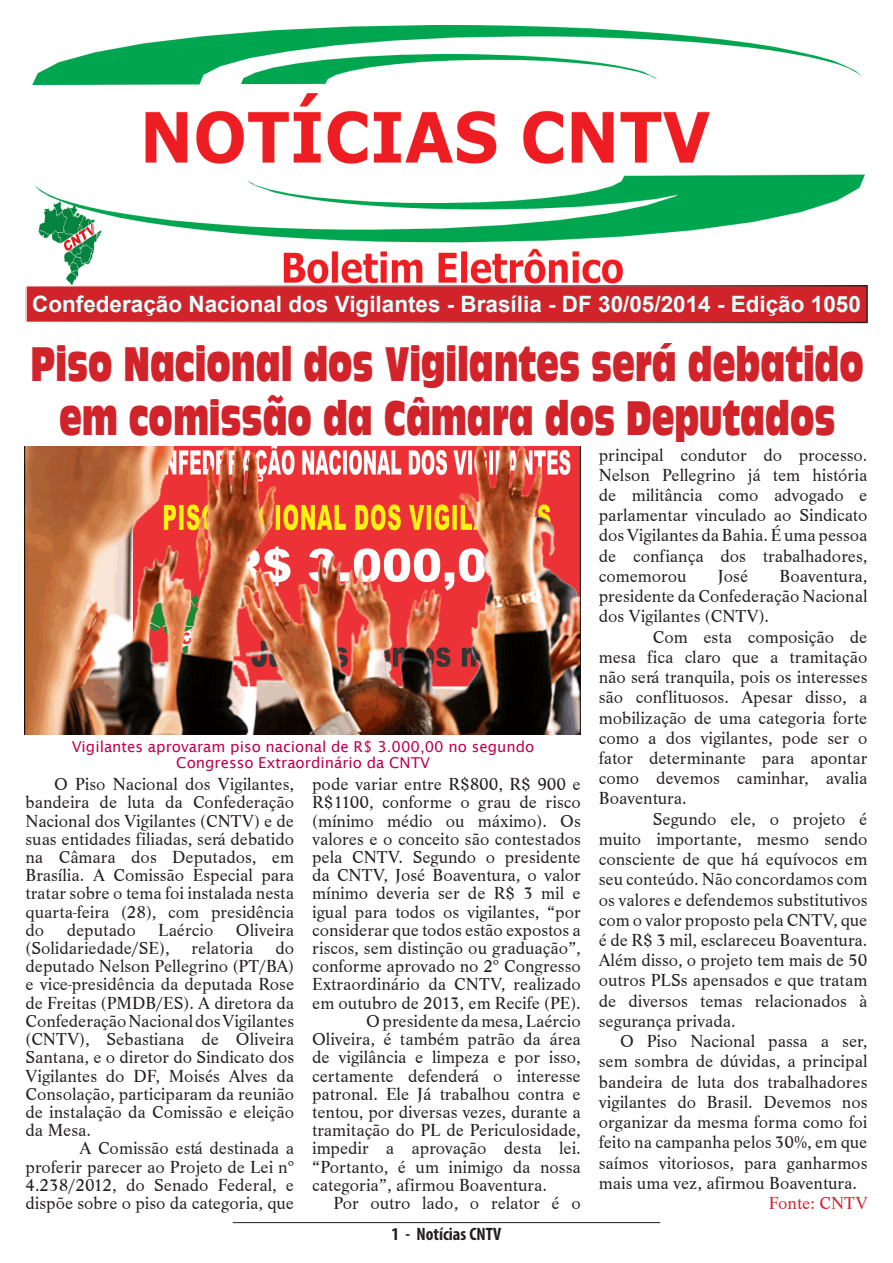
<style>
.page{position:relative;width:893px;height:1263px;background:#fff}
.page>*{position:absolute;margin:0;border:0;box-sizing:border-box;transform-origin:0 0}
.t1{font:45px/54px "Antique Olive Compact";color:#d1232a;text-align:center;scale:.67 1}
.t2{font:700 22.5px "Arial";color:#e3ffff}
.t3{font:18px/18.1px "Life T";color:#231f20;text-align:justify}
.Rodapé___À_esquerda{font:700 condensed 18px "Myriad Pro";color:#231f20}
.t4{font:18px "Life T";color:#d1232a}
.t5{font:15px/16.5px "Lucida Sans";color:#bc0250;text-align:center}
</style>
<div class="page">
<hr style="left:233px;top:1222px;width:427px;height:1px;background:#231f20">
<div style="left:26px;top:286px;width:841px;height:36px;background:#d1232a"></div>
<img style="left:25px;top:446px;width:555px;height:289px">
<img style="left:32px;top:26px;width:833px;height:259px">
<p class="t2" style="left:32px;top:289px;width:830px">Confederação Nacional dos Vigilantes - Brasília - DF 30/05/2014 - Edição 1050</p>
<p class="t1" style="left:31px;top:337px;width:1245px">Piso Nacional dos Vigilantes será debatido em comissão da Câmara dos Deputados</p>
<p class="t5" style="left:72px;top:738px;width:464px">Vigilantes aprovaram piso nacional de R$ 3.000,00 no segundo<br>Congresso Extraordinário da CNTV</p>
<p class="t3" style="left:26px;top:775px;width:270px;text-indent:29px">O Piso Nacional dos Vigilantes, bandeira de luta da Confederação Nacional dos Vigilantes (CNTV) e de suas entidades filiadas, será debatido na Câmara dos Deputados, em Brasília. A Comissão Especial para tratar sobre o tema foi instalada nesta quarta-feira (28), com presidência do</p>
<p class="t3" style="left:26px;top:921px;width:270px;text-indent:210px">Oliveira (Solidariedade/SE), relatoria do deputado Nelson Pellegrino (PT/BA) e vice-presidência da deputada Rose de Freitas (PMDB/ES). A diretora da Confederação Nacional dos Vigilantes (CNTV), Sebastiana de Oliveira Santana, e o diretor do Sindicato dos Vigilantes do DF, Moisés Alves da Consolação, participaram da reunião de instalação da Comissão e eleição da Mesa.</p>
<p class="t3" style="left:26px;top:1139px;width:270px;text-indent:54px">A Comissão está destinada a proferir parecer ao Projeto de Lei nº 4.238/2012, do Senado Federal, e dispõe sobre o piso da categoria, que</p>
<p class="t3" style="left:67px;top:921px;width:70px">deputado</p>
<p class="t3" style="left:158px;top:921px;width:57px">Laércio</p>
<p class="t3" style="left:312px;top:775px;width:270px">pode variar entre R$800, R$ 900 e R$1100, conforme o grau de risco (mínimo médio ou máximo). Os valores e o conceito são contestados pela CNTV. Segundo o presidente da CNTV, José Boaventura, o valor mínimo deveria ser de R$ 3 mil e igual para todos os vigilantes, “por considerar que todos estão expostos a riscos, sem distinção ou graduação”, conforme aprovado no 2º Congresso Extraordinário da CNTV, realizado em outubro de 2013, em Recife (PE).</p>
<p class="t3" style="left:312px;top:1012px;width:270px;text-indent:54px">O presidente da mesa, Laércio Oliveira, é também patrão da área de vigilância e limpeza e por isso, certamente defenderá o interesse patronal. Ele Já trabalhou contra e tentou, por diversas vezes, durante a tramitação do PL de Periculosidade, impedir a aprovação desta lei. “Portanto, é um inimigo da nossa categoria”, afirmou Boaventura.</p>
<p class="t3" style="left:333px;top:1194px;width:249px">Por outro lado, o relator é o</p>
<p class="Rodapé___À_esquerda" style="left:392px;top:1223px;width:111px">1 - Notícias CNTV</p>
<p class="t3" style="left:599px;top:445px;width:270px;line-height:20.2px">principal condutor do processo.<br>Nelson Pellegrino já tem história de militância como advogado e parlamentar vinculado ao Sindicato dos Vigilantes da Bahia. É uma pessoa de confiança dos trabalhadores, comemorou</p>
<p class="t3" style="left:718px;top:567px;width:32px">José</p>
<p class="t3" style="left:599px;top:566px;width:270px;line-height:20.2px;text-indent:181px">Boaventura, presidente da Confederação Nacional dos Vigilantes (CNTV).</p>
<p class="t3" style="left:599px;top:627px;width:270px;line-height:20.2px;text-indent:54px">Com esta composição de mesa fica claro que a tramitação não será tranquila, pois os interesses são conflituosos. Apesar disso, a mobilização de uma categoria forte como a dos vigilantes, pode ser o fator determinante para apontar como devemos caminhar, avalia Boaventura.</p>
<p class="t3" style="left:599px;top:809px;width:270px;line-height:20.2px;text-indent:54px">Segundo ele, o projeto é muito importante, mesmo sendo consciente de que há equívocos em seu conteúdo. Não concordamos com os valores e defendemos substitutivos com o valor proposto pela CNTV, que é de R$ 3 mil, esclareceu Boaventura.<br>Além disso, o projeto tem mais de 50 outros PLSs apensados e que tratam de diversos temas relacionados à segurança privada.</p>
<p class="t3" style="left:599px;top:1031px;width:270px;line-height:20.2px;text-indent:21px">O Piso Nacional passa a ser, sem sombra de dúvidas, a principal bandeira de luta dos trabalhadores vigilantes do Brasil. Devemos nos organizar da mesma forma como foi feito na campanha pelos 30%, em que saímos vitoriosos, para ganharmos mais uma vez, afirmou Boaventura.</p>
<p class="t4" style="left:769px;top:1192px;width:100px">Fonte: CNTV</p>
</div>
